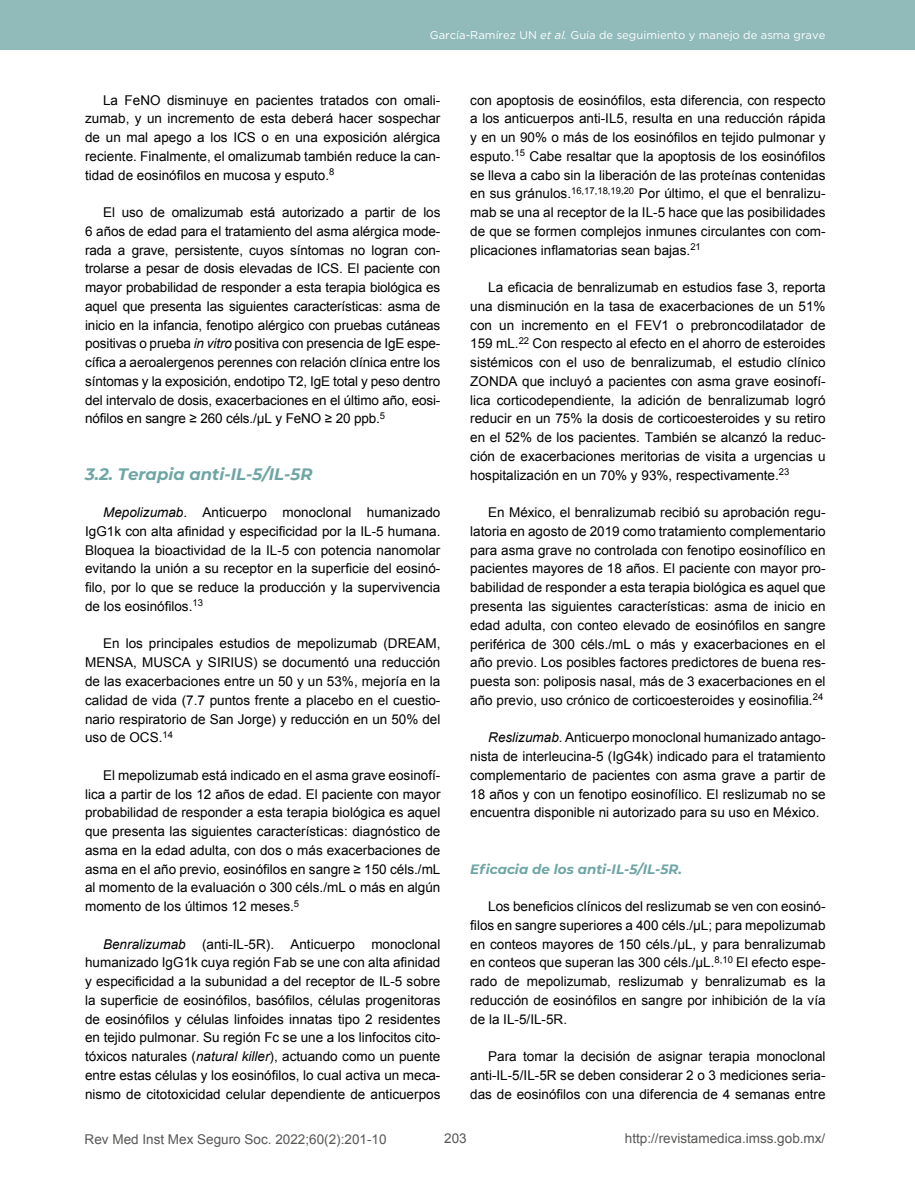
<style>
.page{position:relative;width:915px;height:1191px;background:#fff}
.page>*{position:absolute;margin:0;border:0;box-sizing:border-box;transform-origin:0 0}
.t1{font:italic 700 16.5px "Montserrat";color:#6fa5a5}
.t2{font:13.5px/18.8px "Arial";color:#000;text-align:justify}
.t3{font:13.5px "Arial";color:#575756}
.t4{font:italic 700 13.5px "Montserrat";color:#6fa5a5}
.t5{font:11.25px "Gotham";color:#fff}
.s1{font-style:italic}
</style>
<div class="page">
<div style="left:0;top:0;width:914px;height:50px;background:#91baba"></div>
<p class="t5" style="left:430px;top:28px;width:397px">García-Ramírez UN <span class="s1">et al.</span> Guía de seguimiento y manejo de asma grave</p>
<p class="t2" style="left:85px;top:91px;width:357px;text-indent:18px">La FeNO disminuye en pacientes tratados con omali&shy;zumab, y un incremento de esta deberá hacer sospechar de un mal apego a los ICS o en una exposición alérgica reciente. Finalmente, el omalizumab también reduce la can&shy;tidad de eosinófilos en mucosa y esputo.<sup>8</sup></p>
<p class="t2" style="left:85px;top:203px;width:357px;text-indent:18px">El uso de omalizumab está autorizado a partir de los 6 años de edad para el tratamiento del asma alérgica mode&shy;rada a grave, persistente, cuyos síntomas no logran con&shy;trolarse a pesar de dosis elevadas de ICS. El paciente con mayor probabilidad de responder a esta terapia biológica es aquel que presenta las siguientes características: asma de inicio en la infancia, fenotipo alérgico con pruebas cutáneas positivas o prueba <span class="s1">in vitro</span> positiva con presencia de IgE espe&shy;cífica a aeroalergenos perennes con relación clínica entre los síntomas y la exposición, endotipo T2, IgE total y peso dentro del intervalo de dosis, exacerbaciones en el último año, eosi&shy;nófilos en sangre ≥ 260 céls./µL y FeNO ≥ 20 ppb.<sup>5</sup></p>
<p class="t1" style="left:85px;top:462px;width:229px">3.2. Terapia anti-IL-5/IL-5R</p>
<p class="t2" style="left:85px;top:503px;width:357px;text-indent:18px"><span class="s1">Mepolizumab</span>. Anticuerpo monoclonal humanizado IgG1k con alta afinidad y especificidad por la IL-5 humana.<br>Bloquea la bioactividad de la IL-5 con potencia nanomolar evitando la unión a su receptor en la superficie del eosinó&shy;filo, por lo que se reduce la producción y la supervivencia de los eosinófilos.<sup>13</sup></p>
<p class="t2" style="left:85px;top:634px;width:357px;text-indent:18px">En los principales estudios de mepolizumab (DREAM, MENSA, MUSCA y SIRIUS) se documentó una reducción de las exacerbaciones entre un 50 y un 53%, mejoría en la calidad de vida (7.7 puntos frente a placebo en el cuestio&shy;nario respiratorio de San Jorge) y reducción en un 50% del uso de OCS.<sup>14</sup></p>
<p class="t2" style="left:85px;top:766px;width:357px;text-indent:18px">El mepolizumab está indicado en el asma grave eosinofí&shy;lica a partir de los 12 años de edad. El paciente con mayor probabilidad de responder a esta terapia biológica es aquel que presenta las siguientes características: diagnóstico de asma en la edad adulta, con dos o más exacerbaciones de asma en el año previo, eosinófilos en sangre ≥ 150 céls./mL al momento de la evaluación o 300 céls./mL o más en algún momento de los últimos 12 meses.<sup>5</sup></p>
<p class="t2" style="left:85px;top:934px;width:357px;text-indent:18px"><span class="s1">Benralizumab</span> (anti-IL-5R). Anticuerpo monoclonal humanizado IgG1k cuya región Fab se une con alta afinidad y especificidad a la subunidad a del receptor de IL-5 sobre la superficie de eosinófilos, basófilos, células progenitoras de eosinófilos y células linfoides innatas tipo 2 residentes en tejido pulmonar. Su región Fc se une a los linfocitos cito&shy;tóxicos naturales (<span class="s1">natural killer</span>), actuando como un puente entre estas células y los eosinófilos, lo cual activa un meca&shy;nismo de citotoxicidad celular dependiente de anticuerpos</p>
<p class="t2" style="left:470px;top:91px;width:357px">con apoptosis de eosinófilos, esta diferencia, con respecto a los anticuerpos anti-IL5, resulta en una reducción rápida y en un 90% o más de los eosinófilos en tejido pulmonar y esputo.<sup>15</sup> Cabe resaltar que la apoptosis de los eosinófilos se lleva a cabo sin la liberación de las proteínas contenidas en sus gránulos.<sup>16,17,18,19,20</sup> Por último, el que el benralizu&shy;mab se una al receptor de la IL-5 hace que las posibilidades de que se formen complejos inmunes circulantes con com&shy;plicaciones inflamatorias sean bajas.<sup>21</sup></p>
<p class="t2" style="left:470px;top:278px;width:357px;text-indent:18px">La eficacia de benralizumab en estudios fase 3, reporta una disminución en la tasa de exacerbaciones de un 51% con un incremento en el FEV1 o prebroncodilatador de 159 mL.<sup>22</sup> Con respecto al efecto en el ahorro de esteroides sistémicos con el uso de benralizumab, el estudio clínico ZONDA que incluyó a pacientes con asma grave eosinofí&shy;lica corticodependiente, la adición de benralizumab logró reducir en un 75% la dosis de corticoesteroides y su retiro en el 52% de los pacientes. También se alcanzó la reduc&shy;ción de exacerbaciones meritorias de visita a urgencias u hospitalización en un 70% y 93%, respectivamente.<sup>23</sup></p>
<p class="t2" style="left:470px;top:503px;width:357px;text-indent:18px">En México, el benralizumab recibió su aprobación regu&shy;latoria en agosto de 2019 como tratamiento complementario para asma grave no controlada con fenotipo eosinofílico en pacientes mayores de 18 años. El paciente con mayor pro&shy;babilidad de responder a esta terapia biológica es aquel que presenta las siguientes características: asma de inicio en edad adulta, con conteo elevado de eosinófilos en sangre periférica de 300 céls./mL o más y exacerbaciones en el año previo. Los posibles factores predictores de buena res&shy;puesta son: poliposis nasal, más de 3 exacerbaciones en el año previo, uso crónico de corticoesteroides y eosinofilia.<sup>24</sup></p>
<p class="t2" style="left:470px;top:728px;width:357px;text-indent:18px"><span class="s1">Reslizumab</span>. Anticuerpo monoclonal humanizado antago&shy;nista de interleucina-5 (IgG4k) indicado para el tratamiento complementario de pacientes con asma grave a partir de 18 años y con un fenotipo eosinofílico. El reslizumab no se encuentra disponible ni autorizado para su uso en México.</p>
<p class="t4" style="left:470px;top:859px;width:213px">Eficacia de los anti-IL-5/IL-5R.</p>
<p class="t2" style="left:470px;top:897px;width:357px;text-indent:18px">Los beneficios clínicos del reslizumab se ven con eosinó&shy;filos en sangre superiores a 400 céls./μL; para mepolizumab en conteos mayores de 150 céls./μL, y para benralizumab en conteos que superan las 300 céls./μL.<sup>8,10</sup> El efecto espe&shy;rado de mepolizumab, reslizumab y benralizumab es la reducción de eosinófilos en sangre por inhibición de la vía de la IL-5/IL-5R.</p>
<p class="t2" style="left:470px;top:1047px;width:357px;text-indent:18px">Para tomar la decisión de asignar terapia monoclonal anti-IL-5/IL-5R se deben considerar 2 o 3 mediciones seria&shy;das de eosinófilos con una diferencia de 4 semanas entre</p>
<p class="t3" style="left:85px;top:1130px;width:303px">Rev Med Inst Mex Seguro Soc. 2022;60(2):201-10</p>
<p class="t3" style="left:444px;top:1129px;width:24px">203</p>
<p class="t3" style="left:624px;top:1129px;width:202px">http://revistamedica.imss.gob.mx/</p>
</div>
